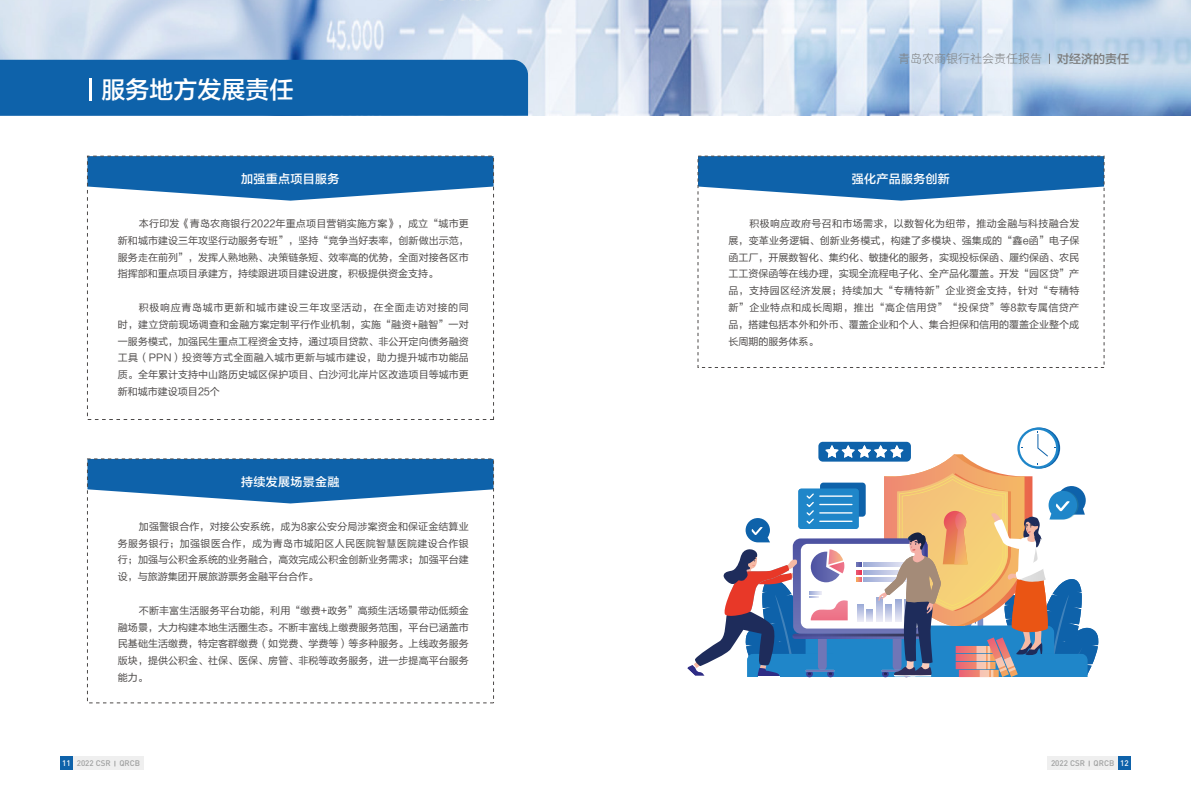
<style>
.page{position:relative;width:1191px;height:808px;background:#fff}
.page>*{position:absolute;margin:0;border:0;box-sizing:border-box;transform-origin:0 0}
.t1{font:24px "FZLTZHJW GB1 0";color:#fff}
.t2{font:12px "FZLTZHJW GB1 0";letter-spacing:.025em;color:#fff}
.t3{font:300 12px "Source Han Sans CN";color:#7d7d7d}
.t4{font:12px "FZLTZHJW GB1 0";color:#7d7d7d}
.t5{font:10px/16.8px "FZLTHJW GB1 0";color:#4c4948;text-align:justify}
.t6{font:500 8px "DIN";color:#9fa0a0}
.s1{color:#fff}
</style>
<div class="page">
<img style="left:0;top:0;width:1191px;height:116px">
<div style="left:0;top:60px;width:528px;height:56px;background:#0e62aa"></div>
<hr style="left:89px;top:79px;width:3px;height:22px;background:#fff">
<div style="left:60px;top:757px;width:13px;height:13px;background:#0e62aa"></div>
<div style="left:73px;top:757px;width:71px;height:13px;background:#efefef"></div>
<div style="left:1117px;top:757px;width:14px;height:13px;background:#0e62aa"></div>
<div style="left:1047px;top:757px;width:70px;height:13px;background:#efefef"></div>
<svg style="left:89px;top:158px;width:403px;height:43px"></svg>
<div style="left:87px;top:156px;width:407px;height:264px;border:1px dashed #4c4948"></div>
<svg style="left:699px;top:158px;width:403px;height:43px"></svg>
<div style="left:697px;top:156px;width:407px;height:212px;border:1px dashed #4c4948"></div>
<svg style="left:89px;top:461px;width:403px;height:42px;background:#337ab7"></svg>
<svg style="left:1017px;top:427px;width:41px;height:42px"></svg>
<svg style="left:687px;top:431px;width:412px;height:246px"></svg>
<h1 class="t1" style="left:101px;top:77px;width:193px">服务地方发展责任</h1>
<p class="t2" style="left:241px;top:172px;width:100px">加强重点项目服务</p>
<p class="t5" style="left:118px;top:215px;width:352px;text-indent:21px">本行印发《青岛农商银行2022年重点项目营销实施方案》，成立“城市更新和城市建设三年攻坚行动服务专班”，坚持“竞争当好表率，创新做出示范，服务走在前列”，发挥人熟地熟、决策链条短、效率高的优势，全面对接各区市指挥部和重点项目承建方，持续跟进项目建设进度，积极提供资金支持。</p>
<p class="t5" style="left:118px;top:299px;width:352px;text-indent:21px">积极响应青岛城市更新和城市建设三年攻坚活动，在全面走访对接的同时，建立贷前现场调查和金融方案定制平行作业机制，实施“融资+融智”一对一服务模式，加强民生重点工程资金支持，通过项目贷款、非公开定向债务融资工具（PPN）投资等方式全面融入城市更新与城市建设，助力提升城市功能品质。全年累计支持中山路历史城区保护项目、白沙河北岸片区改造项目等城市更新和城市建设项目25个</p>
<p class="t2" style="left:241px;top:475px;width:100px">持续发展场景金融</p>
<p class="t5" style="left:118px;top:518px;width:352px;text-indent:21px">加强警银合作，对接公安系统，成为8家公安分局涉案资金和保证金结算业务服务银行；加强银医合作，成为青岛市城阳区人民医院智慧医院建设合作银行；加强与公积金系统的业务融合，高效完成公积金创新业务需求；加强平台建设，与旅游集团开展旅游票务金融平台合作。</p>
<p class="t5" style="left:118px;top:602px;width:352px;text-indent:21px">不断丰富生活服务平台功能，利用“缴费+政务”高频生活场景带动低频金融场景，大力构建本地生活圈生态。不断丰富线上缴费服务范围，平台已涵盖市民基础生活缴费，特定客群缴费（如党费、学费等）等多种服务。上线政务服务版块，提供公积金、社保、医保、房管、非税等政务服务，进一步提高平台服务能力。</p>
<p class="t3" style="left:898px;top:52px;width:146px">青岛农商银行社会责任报告</p>
<p class="t4" style="left:1057px;top:52px;width:73px">对经济的责任</p>
<p class="t2" style="left:852px;top:172px;width:100px">强化产品服务创新</p>
<p class="t5" style="left:728px;top:215px;width:352px;text-indent:21px">积极响应政府号召和市场需求，以数智化为纽带，推动金融与科技融合发展，变革业务逻辑、创新业务模式，构建了多模块、强集成的“鑫e函”电子保函工厂，开展数智化、集约化、敏捷化的服务，实现投标保函、履约保函、农民工工资保函等在线办理，实现全流程电子化、全产品化覆盖。开发“园区贷”产品，支持园区经济发展；持续加大“专精特新”企业资金支持，针对“专精特新”企业特点和成长周期，推出“高企信用贷”“投保贷”等8款专属信贷产品，搭建包括本外和外币、覆盖企业和个人、集合担保和信用的覆盖企业整个成长周期的服务体系。</p>
<p class="t6" style="left:62px;top:758px;width:79px"><span class="s1">11</span> 2022 CSR QRCB</p>
<p class="t6" style="left:1051px;top:758px;width:79px">2022 CSR QRCB <span class="s1">12</span></p>
</div>
